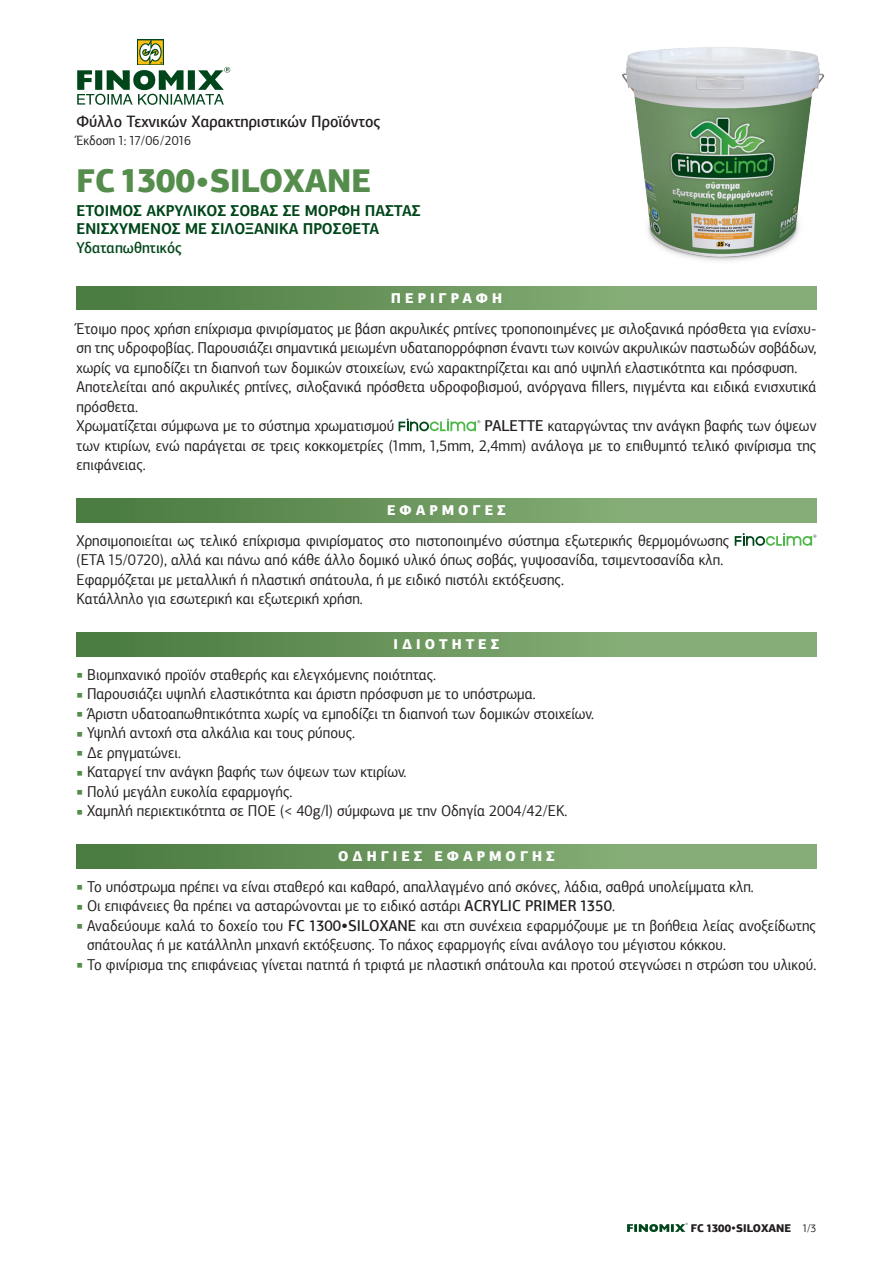
<style>
.page{position:relative;width:893px;height:1263px;background:#fff}
.page>*{position:absolute;margin:0;border:0;box-sizing:border-box;transform-origin:0 0}
.t1{font:900 33px "PF Agora Sans Pro";color:#558d4c;scale:.93 1}
.t2{font:500 16.5px "PF Agora Sans Pro";color:#231f20;scale:.93 1}
.t3{font:15.75px/19.5px "PF Agora Sans Pro";color:#231f20;scale:.93 1}
.t4{font:700 15.75px/18px "PF Agora Sans Pro";color:#00461a;scale:.93 1}
.t5{font:500 15.75px "PF Agora Sans Pro";color:#00461a;scale:.93 1}
.t6{font:900 14.25px "PF Agora Sans Pro";letter-spacing:.3em;color:#fff;scale:.93 1}
.t7{font:13.5px "PF Agora Sans Pro";color:#231f20;scale:.93 1}
.t8{font:900 11.25px "PF Agora Sans Pro";color:#231f20;scale:.93 1}
.s1{font-size:34.05px}
.s2{font-weight:500}
.s3{font-size:7.5px;color:#558d4c}
.s4{font-weight:900}
.s5{font-weight:400}
</style>
<div class="page">
<svg style="left:627px;top:1223px;width:61px;height:9px"></svg>
<div style="left:77px;top:287px;width:739px;height:23px;background:linear-gradient(to right,#4a7b40,#91b781)"></div>
<svg style="left:399px;top:419px;width:81px;height:12px"></svg>
<div style="left:77px;top:499px;width:739px;height:23px;background:linear-gradient(to right,#4a7b40,#91b781)"></div>
<svg style="left:735px;top:533px;width:81px;height:13px"></svg>
<div style="left:77px;top:633px;width:739px;height:23px;background:linear-gradient(to right,#4a7b40,#91b781)"></div>
<div style="left:77px;top:845px;width:739px;height:23px;background:linear-gradient(to right,#4a7b40,#91b781)"></div>
<div style="left:137px;top:39px;width:27px;height:26px;background:#00461a"></div>
<svg style="left:77px;top:40px;width:153px;height:65px"></svg>
<img style="left:622px;top:47px;width:203px;height:214px">
<p class="t2" style="left:77px;top:111px;width:328px">Φύλλο Τεχνικών Χαρακτηριστικών Προϊόντος</p>
<p class="t7" style="left:77px;top:132px;width:125px">Έκδοση 1: 17/06/2016</p>
<h1 class="t1" style="left:77px;top:159px;width:318px">FC <span class="s1">1300</span>•SILOXANE</h1>
<p class="t4" style="left:77px;top:201px;width:371px">ΕΤΟΙΜΟΣ ΑΚΡΥΛΙΚΟΣ ΣΟΒΑΣ ΣΕ ΜΟΡΦΗ ΠΑΣΤΑΣ<br>ΕΝΙΣΧΥΜΕΝΟΣ ΜΕ ΣΙΛΟΞΑΝΙΚΑ ΠΡΟΣΘΕΤΑ</p>
<p class="t5" style="left:77px;top:238px;width:115px">Υδαταπωθητικός</p>
<p class="t6" style="left:391px;top:289px;width:121px">ΠΕΡΙΓΡΑΦΗ</p>
<p class="t3" style="left:77px;top:319px;width:797px">Έτοιμο προς χρήση επίχρισμα φινιρίσματος με βάση ακρυλικές ρητίνες τροποποιημένες με σιλοξανικά πρόσθετα για ενίσχυ&shy;ση της υδροφοβίας. Παρουσιάζει σημαντικά μειωμένη υδαταπορρόφηση έναντι των κοινών ακρυλικών παστωδών σοβάδων, χωρίς να εμποδίζει τη διαπνοή των δομικών στοιχείων, ενώ χαρακτηρίζεται και από υψηλή ελαστικότητα και πρόσφυση.<br>Αποτελείται από ακρυλικές ρητίνες, σιλοξανικά πρόσθετα υδροφοβισμού, ανόργανα fillers, πιγμέντα και ειδικά ενισχυτικά πρόσθετα.<br>Χρωματίζεται σύμφωνα με το σύστημα χρωματισμού</p>
<p class="t3" style="left:77px;top:416px;width:797px;text-align:justify;text-indent:408px"><span class="s2">PALETTE</span> καταργώντας την ανάγκη βαφής των όψεων των κτιρίων, ενώ παράγεται σε τρεις κοκκομετρίες (1mm, 1,5mm, 2,4mm) ανάλογα με το επιθυμητό τελικό φινίρισμα της επιφάνειας.</p>
<p class="t6" style="left:387px;top:501px;width:129px">ΕΦΑΡΜΟΓΕΣ</p>
<p class="t3" style="left:77px;top:531px;width:703px">Χρησιμοποιείται ως τελικό επίχρισμα φινιρίσματος στο πιστοποιημένο σύστημα εξωτερικής θερμομόνωσης (ETA 15/0720), αλλά και πάνω από κάθε άλλο δομικό υλικό όπως σοβάς, γυψοσανίδα, τσιμεντοσανίδα κλπ.<br>Εφαρμόζεται με μεταλλική ή πλαστική σπάτουλα, ή με ειδικό πιστόλι εκτόξευσης.<br>Κατάλληλο για εσωτερική και εξωτερική χρήση.</p>
<p class="t6" style="left:394px;top:635px;width:115px">ΙΔΙΟΤΗΤΕΣ</p>
<p class="t3" style="left:77px;top:665px;width:388px"><span class="s3">■</span> Βιομηχανικό προϊόν σταθερής και ελεγχόμενης ποιότητας.</p>
<p class="t3" style="left:77px;top:684px;width:495px"><span class="s3">■</span> Παρουσιάζει υψηλή ελαστικότητα και άριστη πρόσφυση με το υπόστρωμα.</p>
<p class="t3" style="left:77px;top:704px;width:558px"><span class="s3">■</span> Άριστη υδατοαπωθητικότητα χωρίς να εμποδίζει τη διαπνοή των δομικών στοιχείων.</p>
<p class="t3" style="left:77px;top:723px;width:301px"><span class="s3">■</span> Υψηλή αντοχή στα αλκάλια και τους ρύπους.</p>
<p class="t3" style="left:77px;top:743px;width:114px"><span class="s3">■</span> Δε ρηγματώνει.</p>
<p class="t3" style="left:77px;top:762px;width:356px"><span class="s3">■</span> Καταργεί την ανάγκη βαφής των όψεων των κτιρίων.</p>
<p class="t3" style="left:77px;top:782px;width:234px"><span class="s3">■</span> Πολύ μεγάλη ευκολία εφαρμογής.</p>
<p class="t3" style="left:77px;top:801px;width:530px"><span class="s3">■</span> Χαμηλή περιεκτικότητα σε ΠΟΕ (&lt; 40g/l) σύμφωνα με την Οδηγία 2004/42/ΕΚ.</p>
<p class="t6" style="left:338px;top:847px;width:234px">ΟΔΗΓΙΕΣ ΕΦΑΡΜΟΓΗΣ</p>
<p class="t3" style="left:77px;top:877px;width:730px"><span class="s3">■</span> Το υπόστρωμα πρέπει να είναι σταθερό και καθαρό, απαλλαγμένο από σκόνες, λάδια, σαθρά υπολείμματα κλπ.</p>
<p class="t3" style="left:77px;top:896px;width:581px"><span class="s3">■</span> Οι επιφάνειες θα πρέπει να ασταρώνονται με το ειδικό αστάρι <span class="s2">ACRYLIC PRIMER 1350</span>.</p>
<p class="t3" style="left:87px;top:916px;width:785px;text-indent:-11px"><span class="s3">■</span> Αναδεύουμε καλά το δοχείο του <span class="s2">FC 1300</span><span class="s4">•</span><span class="s2">SILOXANE</span> και στη συνέχεια εφαρμόζουμε με τη βοήθεια λείας ανοξείδωτης σπάτουλας ή με κατάλληλη μηχανή εκτόξευσης. Το πάχος εφαρμογής είναι ανάλογο του μέγιστου κόκκου.</p>
<p class="t3" style="left:77px;top:955px;width:797px"><span class="s3">■</span> Το φινίρισμα της επιφάνειας γίνεται πατητά ή τριφτά με πλαστική σπάτουλα και προτού στεγνώσει η στρώση του υλικού.</p>
<p class="t8" style="left:691px;top:1220px;width:137px">FC 1300•SILOXANE <span class="s5">1/3</span></p>
</div>
